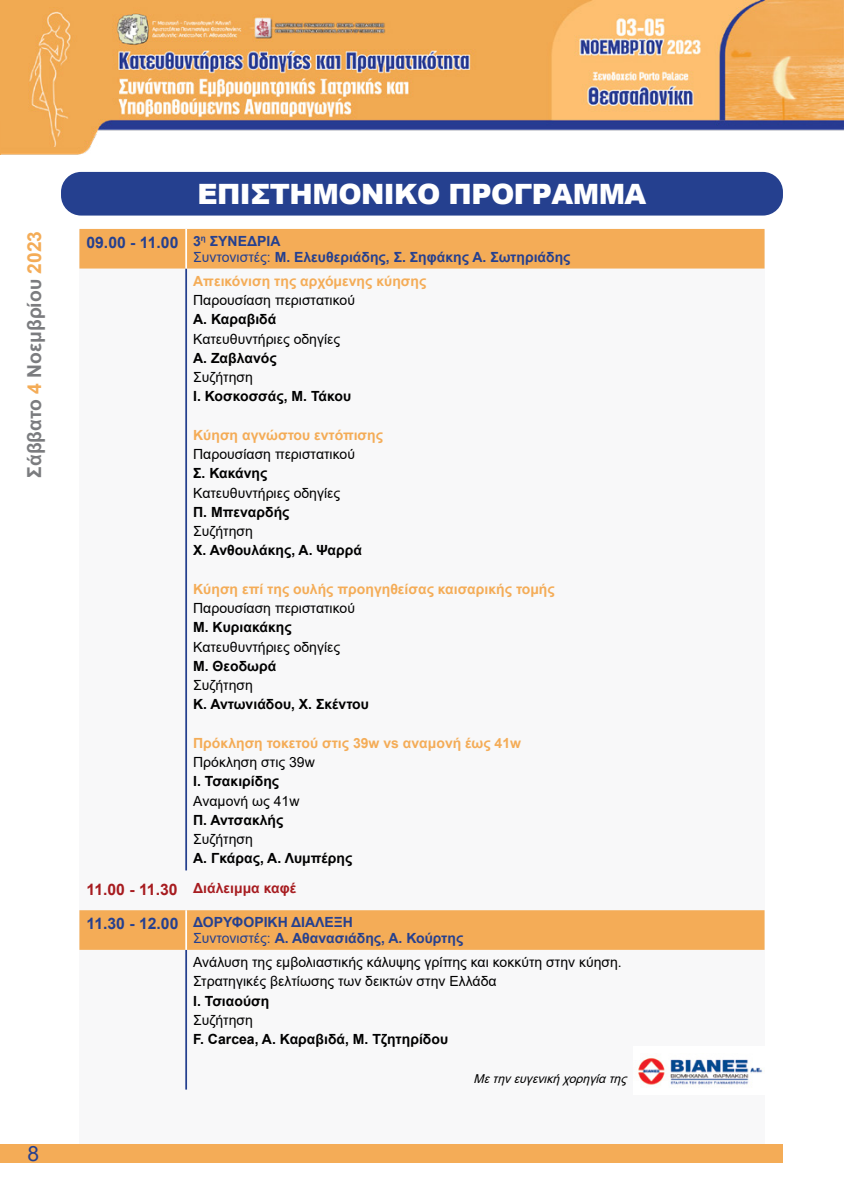
<style>
.page{position:relative;width:844px;height:1191px;background:#fff}
.page>*{position:absolute;margin:0;border:0;box-sizing:border-box;transform-origin:0 0}
.t1{font:900 28px "Arial";letter-spacing:-.02em;color:#fff}
.t2{font:21px "Arial";color:#25408f}
.t3{font:700 19.25px "Arial";color:#7b7c7f}
.t4{font:700 15.75px "Arial";color:#25408f}
.t5{font:14px/19.2px "Arial";color:#000}
.t6{font:700 14px/29.4px "Arial";color:#000}
.t7{font:700 14px/24.2px "Arial";color:#25408f}
.t8{font:700 14px "Arial";color:#f4ac57}
.t9{font:italic 12.25px "Arial";color:#000}
.s1{color:#f4ac57}
.s2{font-size:14px}
.s3{font-weight:400}
.s4{font-size:15.75px;color:#a71c20}
.s5{color:#a71c20}
.s6{font-size:15.75px}
</style>
<div class="page">
<div style="left:0;top:1144px;width:782px;height:18px;background:#f4ac57"></div>
<img style="left:0;top:0;width:843px;height:155px">
<hr style="left:0;top:121px;width:1px;height:34px;background:#f1a951">
<div style="left:61px;top:172px;width:721px;height:43px;background:#25408f;border-radius:20px"></div>
<div style="left:79px;top:231px;width:685px;height:913px;background:#f8f8f9"></div>
<svg style="left:79px;top:229px;width:685px;height:720px"></svg>
<hr style="left:185px;top:268px;width:2px;height:602px;background:#25408f">
<hr style="left:185px;top:949px;width:2px;height:140px;background:#25408f">
<hr style="left:185px;top:229px;width:2px;height:39px;background:#fff">
<hr style="left:185px;top:910px;width:2px;height:39px;background:#fff">
<img style="left:638px;top:1058px;width:124px;height:27px">
<h3 class="t3" style="left:21px;top:478px;width:248px;rotate:-90deg">Σάββατο <span class="s1">4</span> Νοεμβρίου <span class="s1">2023</span></h3>
<h2 class="t2" style="left:28px;top:1138px;width:13px">8</h2>
<h1 class="t1" style="left:197px;top:173px;width:450px">ΕΠΙΣΤΗΜΟΝΙΚΟ ΠΡΟΓΡΑΜΜΑ</h1>
<p class="t4" style="left:86px;top:231px;width:195px">09.00 - 11.00 <span class="s2">3</span><sup>η</sup> <span class="s2">ΣΥΝΕΔΡΙΑ</span></p>
<p class="t7" style="left:193px;top:245px;width:379px"><span class="s3">Συντονιστές:</span> M. Ελευθεριάδης, Σ. Σηφάκης Α. Σωτηριάδης<br><span class="s1">Απεικόνιση της αρχόμενης κύησης</span></p>
<p class="t5" style="left:193px;top:290px;width:163px">Παρουσίαση περιστατικού</p>
<p class="t6" style="left:193px;top:305px;width:85px">Α. Καραβιδά</p>
<p class="t5" style="left:193px;top:329px;width:148px">Κατευθυντήριες οδηγίες</p>
<p class="t6" style="left:193px;top:343px;width:85px">Α. Ζαβλανός</p>
<p class="t5" style="left:193px;top:367px;width:61px">Συζήτηση</p>
<p class="t6" style="left:193px;top:382px;width:159px">Ι. Κοσκοσσάς, Μ. Τάκου</p>
<p class="t8" style="left:193px;top:425px;width:191px">Κύηση αγνώστου εντόπισης</p>
<p class="t5" style="left:193px;top:444px;width:163px">Παρουσίαση περιστατικού</p>
<p class="t6" style="left:193px;top:459px;width:76px">Σ. Κακάνης</p>
<p class="t5" style="left:193px;top:483px;width:148px">Κατευθυντήριες οδηγίες</p>
<p class="t6" style="left:193px;top:497px;width:98px">Π. Μπεναρδής</p>
<p class="t5" style="left:193px;top:521px;width:61px">Συζήτηση</p>
<p class="t6" style="left:193px;top:536px;width:170px">Χ. Ανθουλάκης, Α. Ψαρρά</p>
<p class="t8" style="left:193px;top:579px;width:363px">Κύηση επί της ουλής προηγηθείσας καισαρικής τομής</p>
<p class="t5" style="left:193px;top:598px;width:163px">Παρουσίαση περιστατικού</p>
<p class="t6" style="left:193px;top:613px;width:100px">Μ. Κυριακάκης</p>
<p class="t5" style="left:193px;top:637px;width:148px">Κατευθυντήριες οδηγίες</p>
<p class="t6" style="left:193px;top:651px;width:85px">Μ. Θεοδωρά</p>
<p class="t5" style="left:193px;top:675px;width:61px">Συζήτηση</p>
<p class="t6" style="left:193px;top:690px;width:177px">Κ. Αντωνιάδου, Χ. Σκέντου</p>
<p class="t8" style="left:193px;top:733px;width:329px">Πρόκληση τοκετού στις 39w vs αναμονή έως 41w</p>
<p class="t5" style="left:193px;top:752px;width:123px">Πρόκληση στις 39w</p>
<p class="t6" style="left:193px;top:767px;width:87px">Ι. Τσακιρίδης</p>
<p class="t5" style="left:193px;top:791px;width:108px">Aναμονή ως 41w</p>
<p class="t6" style="left:193px;top:805px;width:92px">Π. Αντσακλής</p>
<p class="t5" style="left:193px;top:829px;width:61px">Συζήτηση</p>
<p class="t6" style="left:86px;top:844px;width:267px;text-indent:107px">Α. Γκάρας, Α. Λυμπέρης<br><span class="s4">11.00 - 11.30</span> <span class="s5">Διάλειμμα καφέ</span></p>
<p class="t7" style="left:193px;top:915px;width:271px;line-height:15.4px;text-indent:-107px"><span class="s6">11.30 - 12.00</span> ΔΟΡΥΦΟΡΙΚΗ ΔΙΑΛΕΞΗ<br><span class="s3">Συντονιστές:</span> Α. Αθανασιάδης, Α. Κούρτης</p>
<p class="t5" style="left:193px;top:952px;width:430px">Ανάλυση της εμβολιαστικής κάλυψης γρίπης και κοκκύτη στην κύηση.<br>Στρατηγικές βελτίωσης των δεικτών στην Ελλάδα</p>
<p class="t6" style="left:193px;top:986px;width:78px">Ι. Τσιαούση</p>
<p class="t5" style="left:193px;top:1010px;width:61px">Συζήτηση</p>
<p class="t6" style="left:193px;top:1024px;width:256px">F. Carcea, Α. Καραβιδά, Μ. Τζητηρίδου</p>
<p class="t9" style="left:473px;top:1069px;width:158px">Μετηνευγενικήχορηγίατης</p>
</div>
